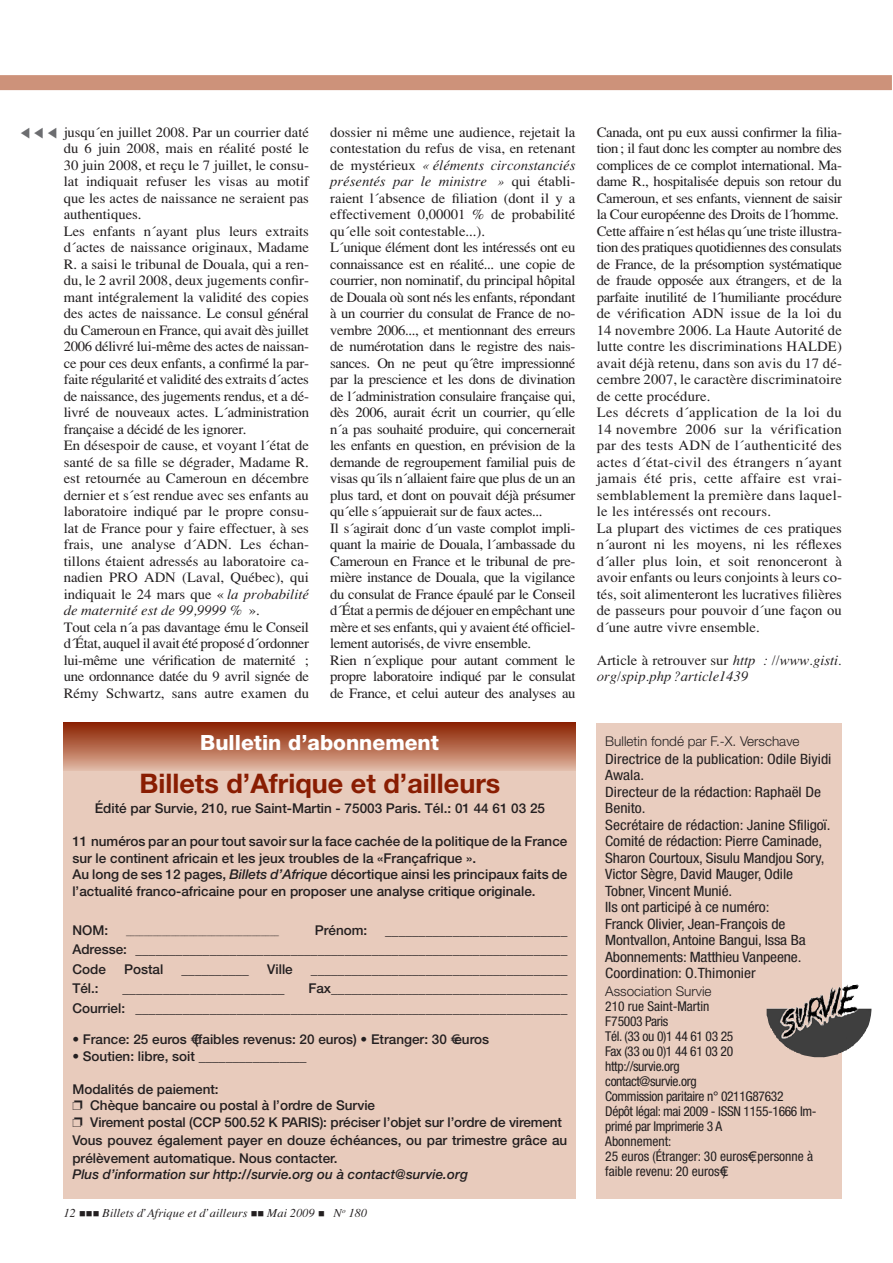
<style>
.page{position:relative;width:893px;height:1263px;background:#fff}
.page>*{position:absolute;margin:0;border:0;box-sizing:border-box;transform-origin:0 0}
.t1{font:700 27px "Helvetica Neue";color:#891d02}
.t2{font:800 21px "Helvetica Neue";color:#fff}
.t3{font:14.25px/16.5px "Tim Roma Fine";color:#231f20}
.t4{font:14.25px/16.5px "Tim Roma Fine";letter-spacing:-.02em;color:#231f20;text-align:justify}
.t5{font:condensed 14.25px/16.5px "Helvetica Neue";letter-spacing:-.01em;color:#231f20;scale:1.1 1}
.t6{font:14.25px/16.5px "Tim Ital Fine";color:#231f20}
.t7{font:500 13.5px/16.5px "Helvetica Neue";color:#231f20}
.t8{font:condensed 13.5px/15px "Helvetica Neue";letter-spacing:-.025em;color:#231f20}
.t9{font:italic 500 13.5px "Helvetica Neue";color:#231f20}
.t10{font:300 13.5px "Helvetica Neue";color:#231f20}
.t11{font:12px "Tim Ital Fine";color:#231f20}
.t12{font:12px/13.5px "Zapf Dingbats ITC";color:#6c6d70;text-align:justify;scale:1.1 1}
.t13{font:500 9px "Helvetica Neue";color:#231f20}
.s1{font-family:"Tim Ital Fine"}
.s2{font-family:"Tim Roma Fine"}
.s3{font-style:italic}
</style>
<div class="page">
<div style="left:0;top:75px;width:892px;height:15px;background:#cd927a"></div>
<svg style="left:64px;top:723px;width:511px;height:48px;background:#b56b50"></svg>
<div style="left:597px;top:724px;width:245px;height:475px;background:#e9cdbf"></div>
<img style="left:767px;top:985px;width:104px;height:73px">
<div style="left:64px;top:771px;width:512px;height:428px;background:#e8cbbc"></div>
<svg style="left:811px;top:1000px;width:8px;height:12px"></svg>
<p class="t3" style="left:64px;top:123px;width:247px">jusqu´en juillet 2008. Par un courrier daté du 6 juin 2008, mais en réalité posté le 30 juin 2008, et reçu le 7 juillet, le consu&shy;lat indiquait refuser les visas au motif que les actes de naissance ne seraient pas authentiques.<br>Les enfants n´ayant plus leurs extraits d´actes de naissance originaux, Madame R. a saisi le tribunal de Douala, qui a ren&shy;du, le 2 avril 2008, deux jugements confir&shy;mant intégralement la validité des copies des actes de naissance. Le consul général du Cameroun en France, qui avait dès juillet 2006 délivré lui-même des actes de naissan&shy;ce pour ces deux enfants, a confirmé la par&shy;faite régularité et validité des extraits d´actes de naissance, des jugements rendus, et a dé&shy;livré de nouveaux actes. L´administration française a décidé de les ignorer.<br>En désespoir de cause, et voyant l´état de santé de sa fille se dégrader, Madame R. est retournée au Cameroun en décembre dernier et s´est rendue avec ses enfants au laboratoire indiqué par le propre consu&shy;lat de France pour y faire effectuer, à ses frais, une analyse d´ADN. Les échan&shy;tillons étaient adressés au laboratoire ca&shy;nadien PRO ADN (Laval, Québec), qui indiquait le 24 mars que «<span class="s1">la probabilité</span></p>
<p class="t6" style="left:64px;top:602px;width:198px">de maternité est de 99,9999 % <span class="s2">».</span></p>
<p class="t4" style="left:64px;top:618px;width:247px">Tout cela n´a pas davantage ému le Conseil d´État, auquel il avait été proposé d´ordonner lui-même une vérification de maternité ; une ordonnance datée du 9 avril signée de Rémy Schwartz, sans autre examen du</p>
<p class="t12" style="left:19px;top:139px;width:12px;rotate:-90deg">▲ ▲ ▲</p>
<p class="t3" style="left:330px;top:123px;width:247px">dossier ni même une audience, rejetait la contestation du refus de visa, en retenant</p>
<p class="t6" style="left:330px;top:156px;width:247px"><span class="s2">de mystérieux</span> «éléments circonstanciés présentés par le ministre » <span class="s2">qui établi-</span></p>
<p class="t4" style="left:330px;top:189px;width:247px;text-align:left">raient l´absence de filiation (dont il y a effectivement 0,00001 % de probabilité qu´elle soit contestable...).<br>L´unique élément dont les intéressés ont eu connaissance est en réalité... une copie de courrier, non nominatif, du principal hôpital de Douala où sont nés les enfants, répondant à un courrier du consulat de France de no&shy;vembre 2006..., et mentionnant des erreurs de numérotation dans le registre des nais&shy;sances. On ne peut qu´être impressionné par la prescience et les dons de divination de l´administration consulaire française qui, dès 2006, aurait écrit un courrier, qu´elle n´a pas souhaité produire, qui concernerait les enfants en question, en prévision de la demande de regroupement familial puis de visas qu´ils n´allaient faire que plus de un an plus tard, et dont on pouvait déjà présumer qu´elle s´appuierait sur de faux actes...<br>Il s´agirait donc d´un vaste complot impli&shy;quant la mairie de Douala, l´ambassade du Cameroun en France et le tribunal de pre&shy;mière instance de Douala, que la vigilance du consulat de France épaulé par le Conseil d´État a permis de déjouer en empêchant une mère et ses enfants, qui y avaient été officiel&shy;lement autorisés, de vivre ensemble.<br>Rien n´explique pour autant comment le propre laboratoire indiqué par le consulat de France, et celui auteur des analyses au</p>
<p class="t3" style="left:597px;top:123px;width:247px">Canada, ont pu eux aussi confirmer la filia&shy;tion; il faut donc les compter au nombre des complices de ce complot international. Ma&shy;dame R., hospitalisée depuis son retour du Cameroun, et ses enfants, viennent de saisir la Cour européenne des Droits de l´homme.<br>Cette affaire n´est hélas qu´une triste illustra&shy;tion des pratiques quotidiennes des consulats de France, de la présomption systématique de fraude opposée aux étrangers, et de la parfaite inutilité de l´humiliante procédure de vérification ADN issue de la loi du 14 novembre 2006. La Haute Autorité de lutte contre les discriminations HALDE) avait déjà retenu, dans son avis du 17 dé&shy;cembre 2007, le caractère discriminatoire de cette procédure.<br>Les décrets d´application de la loi du 14 novembre 2006 sur la vérification par des tests ADN de l´authenticité des actes d´état-civil des étrangers n´ayant jamais été pris, cette affaire est vrai&shy;semblablement la première dans laquel&shy;le les intéressés ont recours.<br>La plupart des victimes de ces pratiques n´auront ni les moyens, ni les réflexes d´aller plus loin, et soit renonceront à avoir enfants ou leurs conjoints à leurs co&shy;tés, soit alimenteront les lucratives filières de passeurs pour pouvoir d´une façon ou d´une autre vivre ensemble.</p>
<p class="t3" style="left:597px;top:651px;width:247px">Article à retrouver sur <span class="s1">http : //www.gisti.</span></p>
<p class="t6" style="left:597px;top:668px;width:153px">org/spip.php?article1439</p>
<h2 class="t2" style="left:200px;top:729px;width:240px">Bulletin d’abonnement</h2>
<p class="t10" style="left:605px;top:733px;width:196px">Bulletin fondé par F.-X. Verschave</p>
<p class="t5" style="left:605px;top:750px;width:207px">Directrice de la publication: Odile Biyidi<br>Awala.<br>Directeur de la rédaction: Raphaël De<br>Benito.<br>Secrétaire de rédaction: Janine Sfiligoï.<br>Comité de rédaction: Pierre Caminade,<br>Sharon Courtoux, Sisulu Mandjou Sory,<br>Victor Sègre, David Mauger, Odile<br>Tobner, Vincent Munié.<br>Ils ont participé à ce numéro:<br>Franck Olivier, Jean-François de<br>Montvallon, Antoine Bangui, Issa Ba<br>Abonnements: Matthieu Vanpeene.<br>Coordination: O.Thimonier</p>
<p class="t10" style="left:605px;top:983px;width:108px">Association Survie</p>
<p class="t8" style="left:605px;top:999px;width:213px">210 rue Saint-Martin<br>F75003 Paris<br>Tél. (33 ou 0)1 44 61 03 25<br>Fax (33 ou 0)1 44 61 03 20<br>http://survie.org<br>contact@survie.org<br>Commission paritaire n° 0211G87632<br>Dépôt légal: mai 2009 - ISSN 1155-1666 Im&shy;primé par Imprimerie 3 A<br>Abonnement:<br>25 euros (Étranger: 30 euros€; personne à faible revenu: 20 euros€)</p>
<h1 class="t1" style="left:140px;top:766px;width:362px">Billets d’Afrique et d’ailleurs</h1>
<p class="t7" style="left:95px;top:800px;width:452px">Édité par Survie, 210, rue Saint-Martin - 75003 Paris. Tél.: 01 44 61 03 25</p>
<p class="t7" style="left:72px;top:833px;width:497px">11 numéros par an pour tout savoir sur la face cachée de la politique de la France sur le continent africain et les jeux troubles de la «Françafrique ».<br>Au long de ses 12 pages, <span class="s3">Billets d’Afrique</span> décortique ainsi les principaux faits de l’actualité franco-africaine pour en proposer une analyse critique originale.</p>
<p class="t7" style="left:72px;top:921px;width:37px">NOM:</p>
<p class="t13" style="left:126px;top:926px;width:154px">__________________________________</p>
<p class="t7" style="left:315px;top:921px;width:54px">Prénom:</p>
<p class="t7" style="left:72px;top:920px;width:497px;line-height:19.5px;text-align:justify;text-indent:313px">___________________________ Adresse: ________________________________________________________________ Code</p>
<p class="t7" style="left:124px;top:960px;width:41px">Postal</p>
<p class="t7" style="left:267px;top:960px;width:27px">Ville</p>
<p class="t7" style="left:181px;top:960px;width:69px">__________</p>
<p class="t7" style="left:311px;top:960px;width:258px">______________________________________</p>
<p class="t7" style="left:72px;top:980px;width:28px">Tél.:</p>
<p class="t7" style="left:72px;top:978px;width:497px;line-height:19.5px;text-align:right">Fax___________________________________<br>Courriel: ________________________________________________________________</p>
<p class="t7" style="left:72px;top:1031px;width:418px">• France: 25 euros €(faibles revenus: 20 euros) • Etranger: 30 €euros</p>
<p class="t7" style="left:72px;top:1047px;width:236px">• Soutien: libre, soit ________________</p>
<p class="t7" style="left:72px;top:1080px;width:491px">Modalités de paiement:<br>❐ Chèque bancaire ou postal à l’ordre de Survie<br>❐ Virement postal (CCP 500.52 K PARIS): préciser l’objet sur l’ordre de virement</p>
<p class="t7" style="left:72px;top:1131px;width:496px;line-height:18px">Vous pouvez également payer en douze échéances, ou par trimestre grâce au prélèvement automatique. Nous contacter.</p>
<p class="t9" style="left:72px;top:1166px;width:397px">Plus d’information sur http://survie.org ou à contact@survie.org</p>
<p class="t7" style="left:123px;top:980px;width:163px">________________________</p>
<p class="t11" style="left:64px;top:1206px;width:305px">12 ■■■ Billets d’Afrique et d’ailleurs ■■ Mai 2009 ■ N<sup>o</sup> 180</p>
</div>
